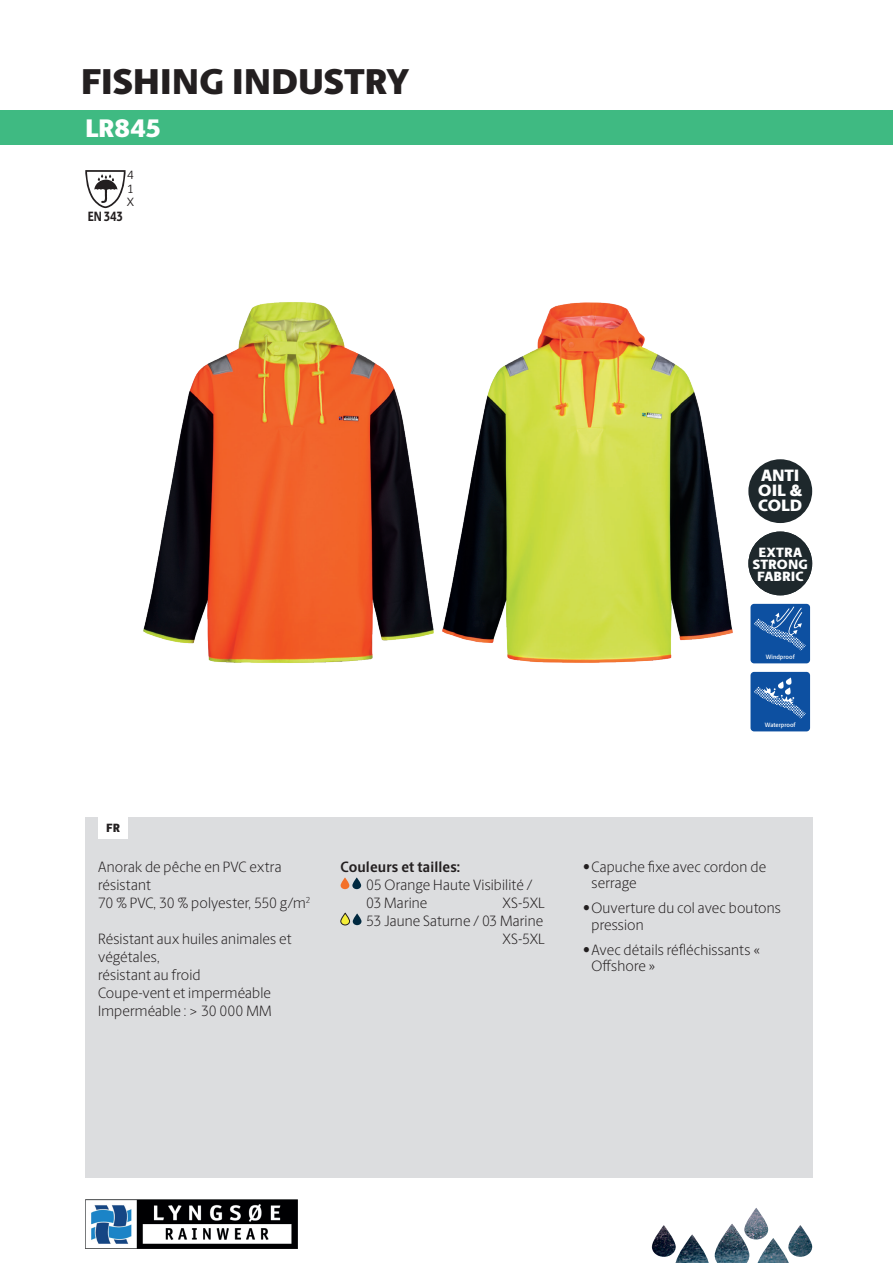
<style>
.page{position:relative;width:893px;height:1263px;background:#fff}
.page>*{position:absolute;margin:0;border:0;box-sizing:border-box;transform-origin:0 0}
.t1{font:800 36px "Berling Sans";letter-spacing:-.005em;color:#231f20}
.t2{font:800 25.5px "Berling Sans";letter-spacing:-.01em;color:#fff}
.t3{font:800 16.5px/15px "Berling Sans";letter-spacing:-.005em;color:#fff}
.t4{font:300 15px/18px "Berling Sans";letter-spacing:.01em;color:#231f20;scale:.95 1}
.t5{font:700 15px "Berling Sans";letter-spacing:.01em;color:#231f20;scale:.95 1}
.t6{font:800 13.5px/12px "Berling Sans";letter-spacing:.01em;color:#fff;text-align:center}
.t7{font:800 13.5px "Berling Sans";color:#231f20;scale:.8 1}
.t8{font:12px/13.5px "Berling Sans";color:#231f20;text-align:justify}
.t9{font:800 12px "Berling Sans";color:#231f20;scale:.95 1}
.t10{font:600 6.3px "Berling Sans";color:#fff;scale:.93 1}
</style>
<div class="page">
<div style="left:85px;top:818px;width:728px;height:360px;background:#dcdddf"></div>
<div style="left:98px;top:818px;width:30px;height:21px;background:#fff"></div>
<svg style="left:341px;top:877px;width:8px;height:12px"></svg>
<svg style="left:352px;top:877px;width:9px;height:12px"></svg>
<svg style="left:341px;top:913px;width:9px;height:12px"></svg>
<div style="left:341px;top:913px;width:9px;height:12px;border:1px solid #231f20;border-radius:4px"></div>
<svg style="left:353px;top:913px;width:8px;height:12px"></svg>
<div style="left:748px;top:531px;width:64px;height:64px;background:#1e282c;border-radius:50%"></div>
<div style="left:750px;top:604px;width:60px;height:59px;background:#0d50a1;border-radius:4px"></div>
<svg style="left:754px;top:606px;width:52px;height:45px"></svg>
<div style="left:750px;top:672px;width:60px;height:59px;background:#0d50a1;border-radius:4px"></div>
<svg style="left:754px;top:677px;width:52px;height:42px"></svg>
<div style="left:748px;top:459px;width:64px;height:64px;background:#1e282c;border-radius:50%"></div>
<div style="left:0;top:111px;width:893px;height:34px;background:#3fba82"></div>
<img style="left:143px;top:302px;width:285px;height:361px">
<img style="left:428px;top:302px;width:305px;height:361px">
<svg style="left:85px;top:170px;width:41px;height:38px"></svg>
<img style="left:652px;top:1208px;width:160px;height:55px">
<img style="left:85px;top:1199px;width:212px;height:49px">
<h1 class="t1" style="left:81px;top:59px;width:330px">FISHING INDUSTRY</h1>
<h2 class="t2" style="left:85px;top:112px;width:78px">LR845</h2>
<p class="t8" style="left:127px;top:168px;width:9px">4<br>1<br>X</p>
<p class="t7" style="left:88px;top:208px;width:46px">EN 343</p>
<p class="t9" style="left:106px;top:821px;width:16px">FR</p>
<p class="t4" style="left:98px;top:857px;width:225px">Anorak de pêche en PVC extra résistant<br>70 % PVC, 30 % polyester, 550 g/m<sup>2</sup></p>
<p class="t4" style="left:98px;top:929px;width:205px">Résistant aux huiles animales et végétales,<br>résistant au froid<br>Coupe-vent et imperméable<br>Imperméable : &gt; 30 000 MM</p>
<p class="t5" style="left:341px;top:857px;width:127px">Couleurs et tailles:</p>
<p class="t4" style="left:366px;top:875px;width:176px">05 Orange Haute Visibilité /<br>03 Marine</p>
<p class="t4" style="left:366px;top:893px;width:189px;text-align:right">XS-5XL<br>53 Jaune Saturne / 03 Marine<br>XS-5XL</p>
<p class="t3" style="left:758px;top:468px;width:46px">ANTI<br>OIL &amp;<br>COLD</p>
<p class="t6" style="left:753px;top:547px;width:56px">EXTRA<br>STRONG<br>FABRIC</p>
<p class="t10" style="left:766px;top:653px;width:33px">Windproof</p>
<p class="t10" style="left:765px;top:721px;width:35px">Waterproof</p>
<p class="t4" style="left:591px;top:858px;width:185px;line-height:16.5px;text-indent:-9px">•Capuche fixe avec cordon de serrage</p>
<p class="t4" style="left:591px;top:899px;width:201px;line-height:16.5px;text-indent:-9px">•Ouverture du col avec boutons pression</p>
<p class="t4" style="left:591px;top:941px;width:179px;line-height:16.5px;text-indent:-9px">•Avec détails réfléchissants «<br>Offshore »</p>
</div>
